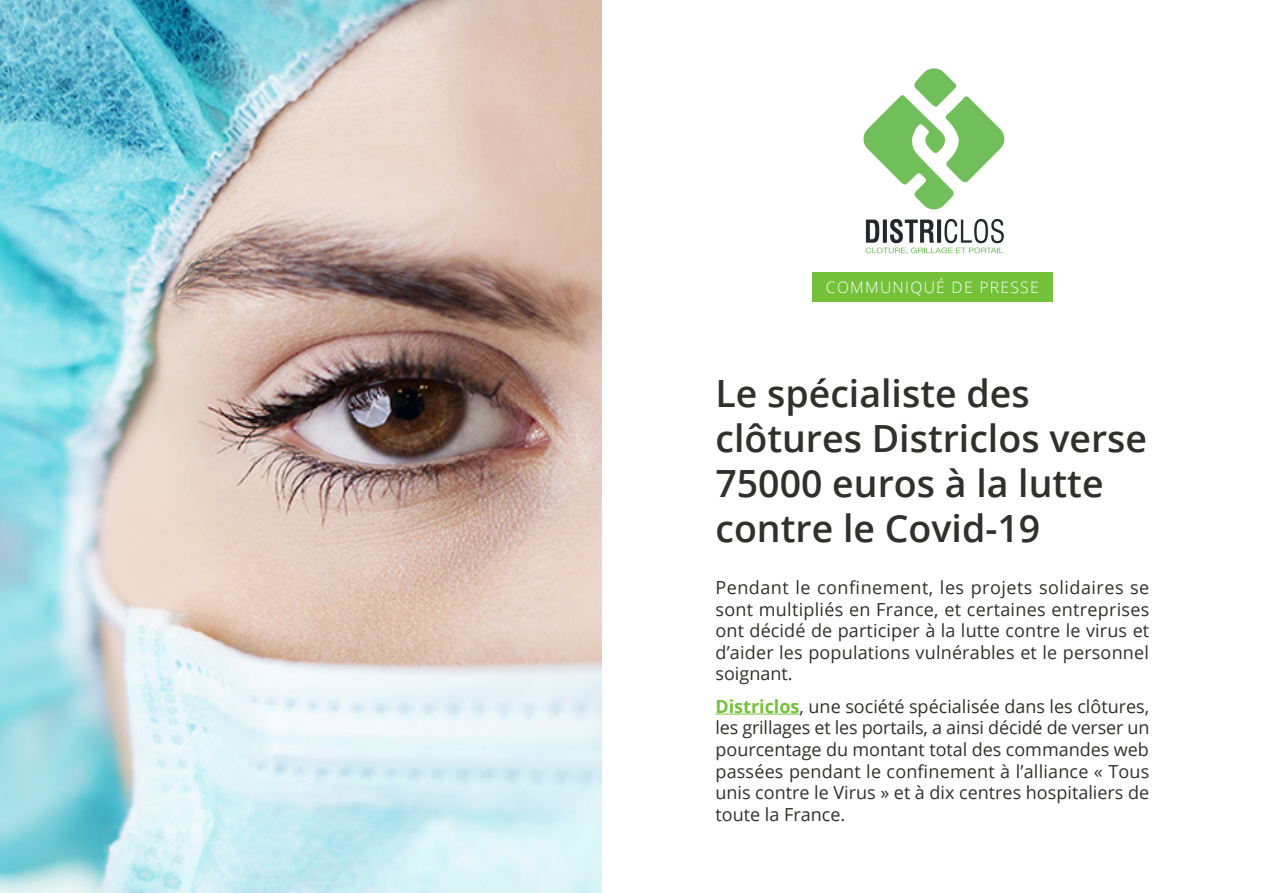
<style>
.page{position:relative;width:1263px;height:893px;background:#fff}
.page>*{position:absolute;margin:0;border:0;box-sizing:border-box;transform-origin:0 0}
.Page_de_couv_-_Grand{font:600 37.5px/45px "Open Sans";color:#30302e}
.Pages_-_Paragraphe{font:18px/21.6px "Open Sans";color:#30302e;text-align:justify}
.Page_de_couv_-_Sous{font:300 15.75px "Open Sans";letter-spacing:.08em;color:#fff}
.s1{font-weight:700;color:#75c13a}
</style>
<div class="page">
<div style="left:812px;top:272px;width:240px;height:30px;background:#75c13a"></div>
<img style="left:0;top:0;width:602px;height:893px">
<hr style="left:715px;top:714px;width:84px;height:1px;background:#75c13a">
<img style="left:863px;top:68px;width:142px;height:187px">
<p class="Page_de_couv_-_Sous" style="left:826px;top:277px;width:214px">COMMUNIQUÉ DE PRESSE</p>
<p class="Page_de_couv_-_Grand" style="left:715px;top:370px;width:433px">Le spécialiste des clôtures Districlos verse<br>75000 euros à la lutte contre le Covid-19</p>
<p class="Pages_-_Paragraphe" style="left:715px;top:576px;width:435px">Pendant le confinement, les projets solidaires se sont multipliés en France, et certaines entreprises ont décidé de participer à la lutte contre le virus et d’aider les populations vulnérables et le personnel soignant.</p>
<p class="Pages_-_Paragraphe" style="left:715px;top:695px;width:435px"><span class="s1">Districlos</span>, une société spécialisée dans les clôtures, les grillages et les portails, a ainsi décidé de verser un pourcentage du montant total des commandes web passées pendant le confinement à l’alliance « Tous unis contre le Virus » et à dix centres hospitaliers de toute la France.</p>
</div>
